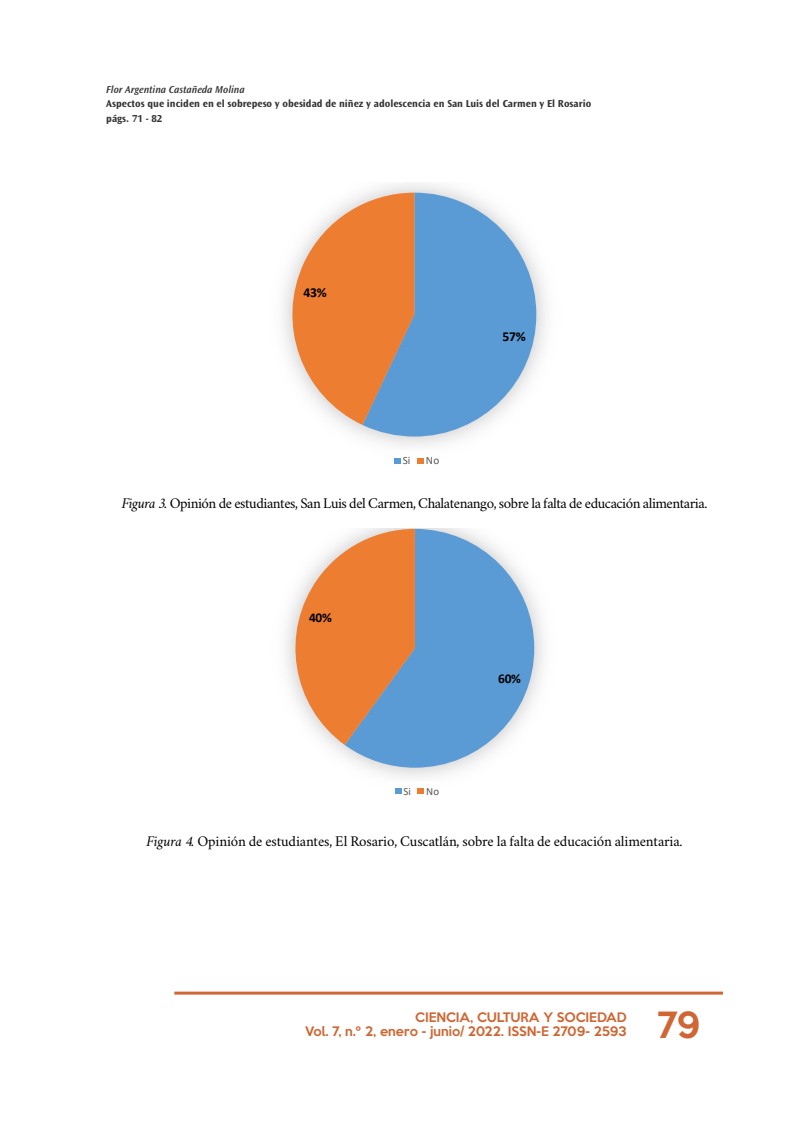
<style>
.page{position:relative;width:808px;height:1127px;background:#fff}
.page>*{position:absolute;margin:0;border:0;box-sizing:border-box;transform-origin:0 0}
.t1{font:500 33px "Keep Calm";color:#cf6633}
.t2{font:15px "Crimson";letter-spacing:-.03em;color:#000}
.t3{font:15px "Crimson";letter-spacing:-.01em;color:#000}
.t4{font:700 13.65px "Calibri";color:#000}
.t5{font:700 13.35px "Calibri";color:#000}
.t6{font:500 12px/14.4px "Keep Calm";color:#cf6633;text-align:right}
.t7{font:11.25px "Calibri";color:#595959}
.t8{font:10.95px "Calibri";color:#595959}
.t9{font:700 10.5px/14.7px "Ocean Sans Std";color:#333}
.t10{font:italic 600 10.5px "Ocean Sans Std";color:#333}
.s1{font-style:italic}
</style>
<div class="page">
<hr style="left:174px;top:991px;width:549px;height:3px;background:#cf6633">
<svg style="left:283px;top:183px;width:263px;height:281px"></svg>
<svg style="left:286px;top:528px;width:257px;height:266px"></svg>
<p class="t10" style="left:106px;top:83px;width:140px">Flor Argentina Castañeda Molina</p>
<p class="t9" style="left:106px;top:97px;width:486px">Aspectos que inciden en el sobrepeso y obesidad de niñez y adolescencia en San Luis del Carmen y El Rosario págs. 71 - 82</p>
<h3 class="t4" style="left:303px;top:283px;width:25px">43%</h3>
<h3 class="t4" style="left:502px;top:327px;width:25px">57%</h3>
<p class="t7" style="left:403px;top:452px;width:9px">Si</p>
<p class="t7" style="left:426px;top:452px;width:15px">No</p>
<h2 class="t2" style="left:122px;top:491px;width:587px"><span class="s1">Figura 3.</span> Opinión de estudiantes, San Luis del Carmen, Chalatenango, sobre la falta de educación alimentaria.</h2>
<p class="t5" style="left:309px;top:608px;width:24px">40%</p>
<p class="t8" style="left:404px;top:783px;width:9px">Si</p>
<p class="t8" style="left:426px;top:783px;width:15px">No</p>
<p class="t5" style="left:498px;top:669px;width:24px">60%</p>
<h2 class="t3" style="left:147px;top:829px;width:537px"><span class="s1">Figura 4.</span> Opinión de estudiantes, El Rosario, Cuscatlán, sobre la falta de educación alimentaria.</h2>
<p class="t6" style="left:305px;top:1008px;width:323px">CIENCIA, CULTURA Y SOCIEDAD<br>Vol. 7, n.º 2, enero - junio/ 2022. ISSN-E 2709- 2593</p>
<h1 class="t1" style="left:658px;top:997px;width:44px">79</h1>
</div>
